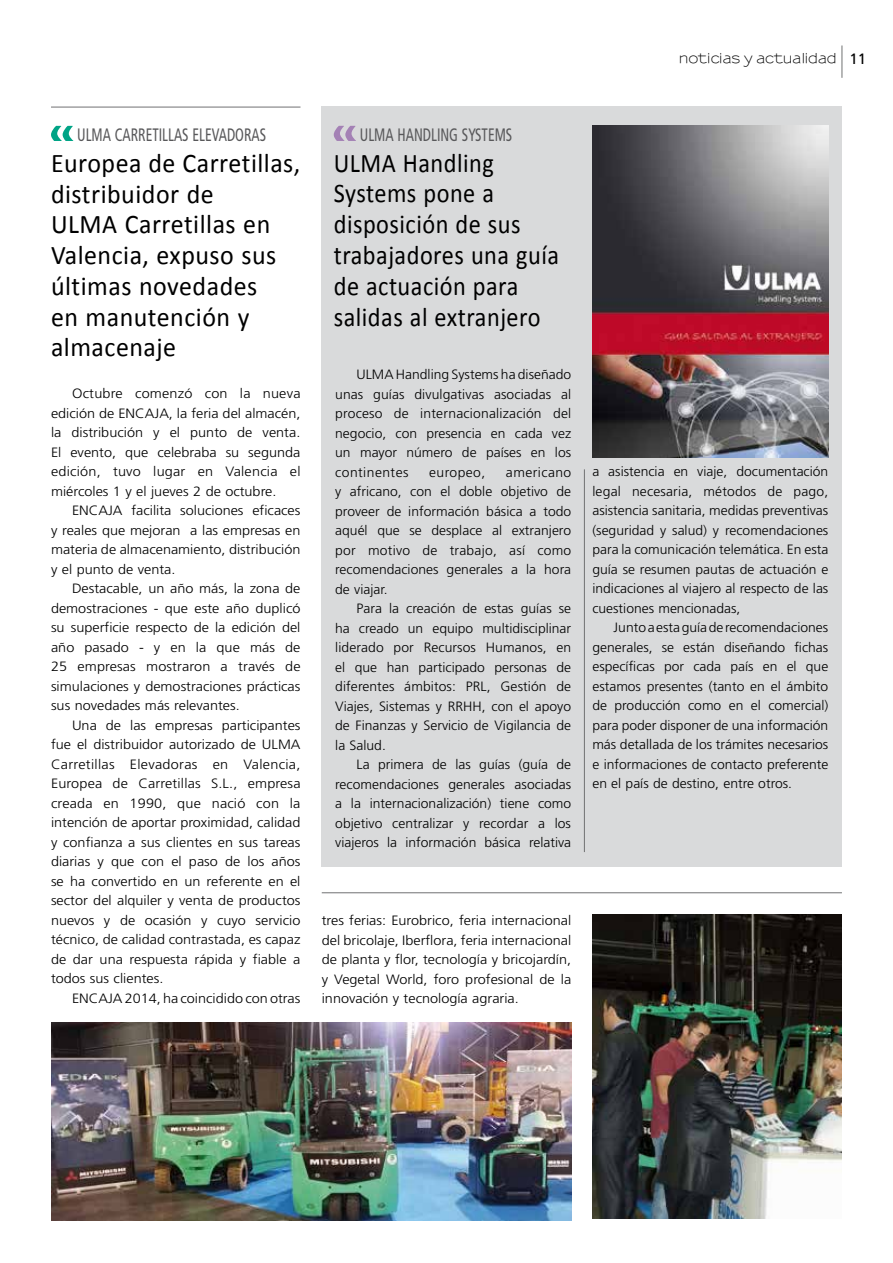
<style>
.page{position:relative;width:893px;height:1263px;background:#fff}
.page>*{position:absolute;margin:0;border:0;box-sizing:border-box;transform-origin:0 0}
.t1{font:27px/30.8px "Calibri";letter-spacing:.02em;color:#000;scale:.96 1}
.t2{font:27px/30.8px "Calibri";letter-spacing:.02em;color:#000;scale:.9 1}
.t3{font:condensed 18px "Frutiger LT Std";color:#58585a;scale:.8 1}
.t4{font:300 13.5px/19.5px "Frutiger LT Std";color:#000;text-align:justify}
.t5{font:300 13.5px/19.5px "Frutiger LT Std";color:#000;text-align:justify;scale:1.07 1}
.t6{font:600 13.5px "Sansumi";color:#000}
.t7{font:300 13.5px "Frutiger LT Std";letter-spacing:.03em;color:#000}
.s1{font-family:"Frutiger LT Std";font-weight:400;font-size:15px}
</style>
<div class="page">
<hr style="left:842px;top:45px;width:1px;height:33px;background:#707172">
<div style="left:322px;top:106px;width:520px;height:761px;background:#d9dadb"></div>
<hr style="left:584px;top:469px;width:1px;height:383px;background:#707172">
<img style="left:592px;top:126px;width:236px;height:331px">
<svg style="left:51px;top:126px;width:22px;height:15px"></svg>
<hr style="left:51px;top:107px;width:249px;height:1px;background:#707172">
<svg style="left:334px;top:126px;width:22px;height:15px"></svg>
<img style="left:51px;top:1023px;width:520px;height:197px">
<hr style="left:322px;top:892px;width:520px;height:1px;background:#707172">
<img style="left:592px;top:915px;width:250px;height:303px">
<p class="t6" style="left:679px;top:51px;width:189px">noticias y actualidad <span class="s1">11</span></p>
<h2 class="t3" style="left:77px;top:124px;width:238px">ULMA CARRETILLAS ELEVADORAS</h2>
<h1 class="t1" style="left:51px;top:146px;width:261px">Europea de Carretillas, distribuidor de<br>ULMA Carretillas en<br>Valencia, expuso sus últimas novedades<br>en manutención y almacenaje</h1>
<p class="t5" style="left:51px;top:384px;width:235px;text-indent:21px">Octubre comenzó con la nueva edición de ENCAJA, la feria del almacén, la distribución y el punto de venta.<br>El evento, que celebraba su segunda edición, tuvo lugar en Valencia el miércoles 1 y el jueves 2 de octubre.</p>
<p class="t5" style="left:51px;top:501px;width:235px;text-indent:21px">ENCAJA facilita soluciones eficaces y reales que mejoran a las empresas en materia de almacenamiento, distribución y el punto de venta.</p>
<p class="t5" style="left:51px;top:579px;width:235px;text-indent:21px">Destacable, un año más, la zona de demostraciones - que este año duplicó su superficie respecto de la edición del año pasado - y en la que más de 25 empresas mostraron a través de simulaciones y demostraciones prácticas sus novedades más relevantes.</p>
<p class="t5" style="left:51px;top:716px;width:235px;text-indent:21px">Una de las empresas participantes fue el distribuidor autorizado de ULMA Carretillas Elevadoras en Valencia, Europea de Carretillas S.L., empresa creada en 1990, que nació con la intención de aportar proximidad, calidad y confianza a sus clientes en sus tareas diarias y que con el paso de los años se ha convertido en un referente en el sector del alquiler y venta de productos nuevos y de ocasión y cuyo servicio técnico, de calidad contrastada, es capaz de dar una respuesta rápida y fiable a todos sus clientes.</p>
<p class="t5" style="left:72px;top:989px;width:215px">ENCAJA 2014, ha coincidido con otras</p>
<h2 class="t3" style="left:360px;top:124px;width:192px">ULMA HANDLING SYSTEMS</h2>
<h1 class="t2" style="left:334px;top:146px;width:252px">ULMA Handling<br>Systems pone a disposición de sus trabajadores una guía de actuación para salidas al extranjero</h1>
<p class="t4" style="left:335px;top:365px;width:237px;text-indent:21px">ULMA Handling Systems ha diseñado unas guías divulgativas asociadas al proceso de internacionalización del negocio, con presencia en cada vez un mayor número de países en los continentes</p>
<p class="t4" style="left:335px;top:462px;width:238px;text-indent:171px">americano y africano, con el doble objetivo de proveer de información básica a todo aquél que se desplace al extranjero por motivo de trabajo, así como recomendaciones generales a la hora de viajar.</p>
<p class="t4" style="left:335px;top:599px;width:238px;text-indent:21px">Para la creación de estas guías se ha creado un equipo multidisciplinar liderado por Recursos Humanos, en el que han participado personas de diferentes ámbitos: PRL, Gestión de Viajes, Sistemas y RRHH, con el apoyo de Finanzas y Servicio de Vigilancia de la Salud.</p>
<p class="t4" style="left:335px;top:755px;width:237px;text-indent:21px">La primera de las guías (guía de recomendaciones generales asociadas a la internacionalización) tiene como objetivo centralizar y recordar a los viajeros la información básica relativa</p>
<p class="t7" style="left:429px;top:464px;width:58px">europeo,</p>
<p class="t5" style="left:322px;top:911px;width:235px">tres ferias: Eurobrico, feria internacional del bricolaje, Iberflora, feria internacional de planta y flor, tecnología y bricojardín, y Vegetal World, foro profesional de la innovación y tecnología agraria.</p>
<p class="t4" style="left:592px;top:462px;width:237px">a asistencia en viaje, documentación legal necesaria, métodos de pago, asistencia sanitaria, medidas preventivas (seguridad y salud) y recomendaciones para la comunicación telemática. En esta guía se resumen pautas de actuación e indicaciones al viajero al respecto de las cuestiones mencionadas,</p>
<p class="t4" style="left:592px;top:618px;width:237px;text-indent:21px">Junto a esta guía de recomendaciones generales, se están diseñando fichas específicas por cada país en el que estamos presentes (tanto en el ámbito de producción como en el comercial) para poder disponer de una información más detallada de los trámites necesarios e informaciones de contacto preferente en el país de destino, entre otros.</p>
</div>
